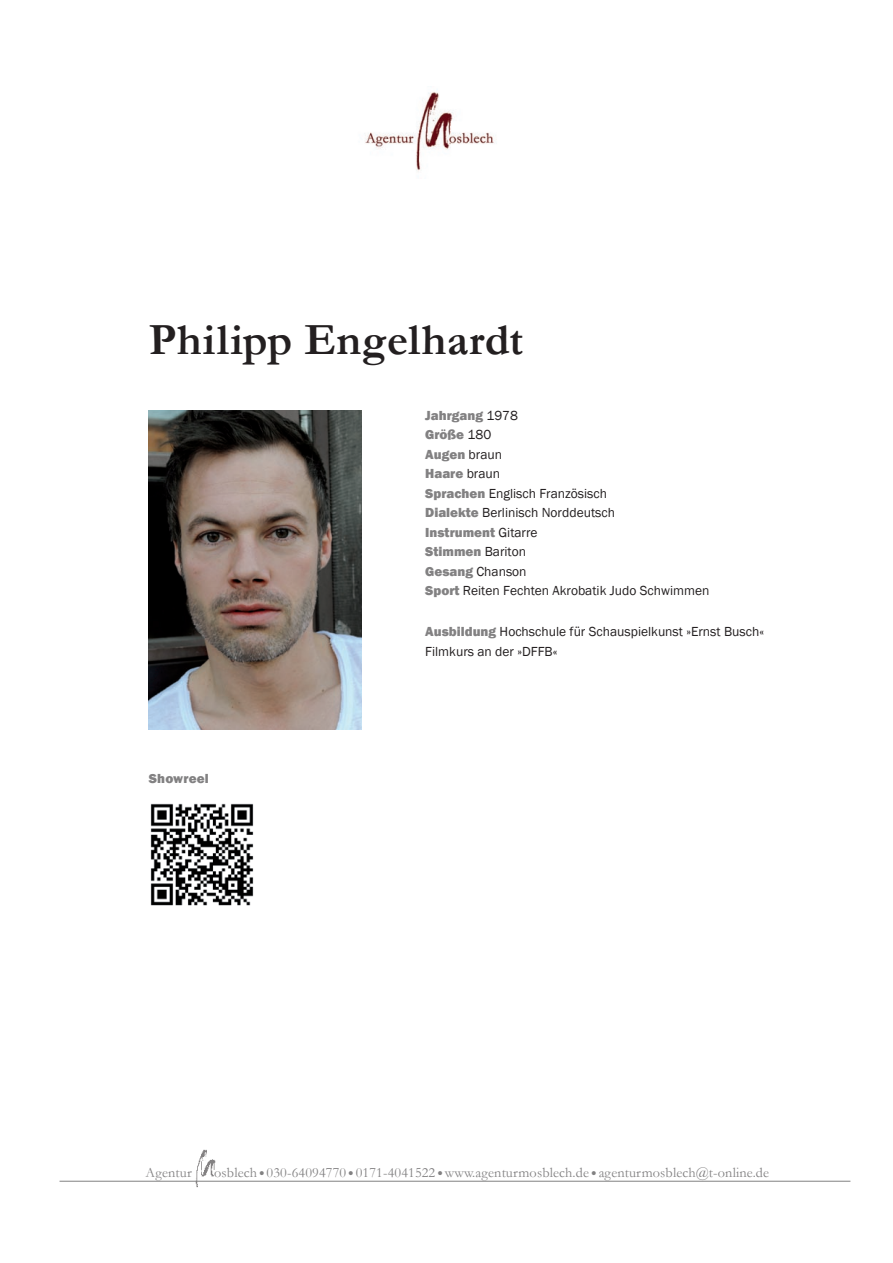
<style>
.page{position:relative;width:893px;height:1263px;background:#fff}
.page>*{position:absolute;margin:0;border:0;box-sizing:border-box;transform-origin:0 0}
.t1{font:700 45px "Garamond";letter-spacing:.005em;color:#231f20}
.t2{font:14.25px "Garamond";letter-spacing:.01em;color:#828182}
.t3{font:13.5px/19.5px "Franklin Gothic";color:#231f20}
.t4{font:800 13.5px "Franklin Gothic";letter-spacing:.015em;color:#828182}
.s1{font-weight:800;color:#828182}
.s2{font-family:"Franklin Gothic"}
</style>
<div class="page">
<img style="left:365px;top:92px;width:129px;height:80px">
<img style="left:193px;top:1149px;width:26px;height:39px">
<hr style="left:60px;top:1181px;width:790px;height:1px;background:#828182">
<img style="left:150px;top:803px;width:104px;height:103px">
<img style="left:149px;top:410px;width:213px;height:319px">
<h1 class="t1" style="left:149px;top:309px;width:376px">Philipp Engelhardt</h1>
<p class="t4" style="left:149px;top:770px;width:62px">Showreel</p>
<p class="t3" style="left:425px;top:406px;width:286px"><span class="s1">Jahrgang</span> 1978<br><span class="s1">Größe</span> 180<br><span class="s1">Augen</span> braun<br><span class="s1">Haare</span> braun<br><span class="s1">Sprachen</span> Englisch Französisch<br><span class="s1">Dialekte</span> Berlinisch Norddeutsch<br><span class="s1">Instrument</span> Gitarre<br><span class="s1">Stimmen</span> Bariton<br><span class="s1">Gesang</span> Chanson<br><span class="s1">Sport</span> Reiten Fechten Akrobatik Judo Schwimmen</p>
<p class="t3" style="left:425px;top:622px;width:340px"><span class="s1">Ausbildung</span> Hochschule für Schauspielkunst »Ernst Busch«<br>Filmkurs an der »DFFB«</p>
<p class="t2" style="left:146px;top:1162px;width:48px">Agentur</p>
<p class="t2" style="left:214px;top:1162px;width:556px">osblech<span class="s2">•</span>030-64094770<span class="s2">•</span>0171-4041522<span class="s2">•</span>www.agenturmosblech.de<span class="s2">•</span>agenturmosblech@t-online.de</p>
</div>
